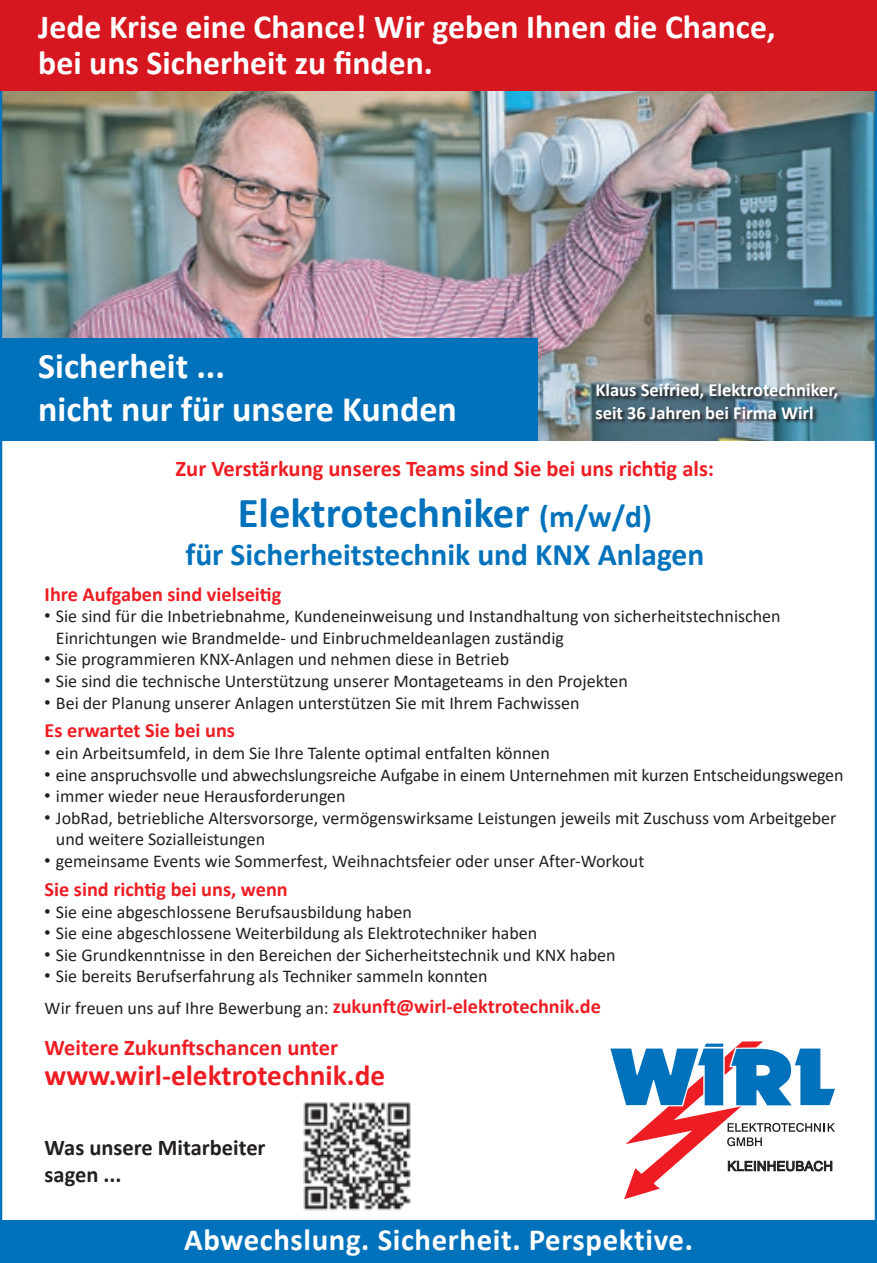
<style>
.page{position:relative;width:877px;height:1263px;background:#fff}
.page>*{position:absolute;margin:0;border:0;box-sizing:border-box;transform-origin:0 0}
.t1{font:700 42.75px "Calibri";color:#0072bc}
.t2{font:700 36px/43.2px "Calibri";color:#fff}
.t3{font:700 33.75px/36px "Calibri";color:#fff}
.t4{font:700 31.5px "Calibri";color:#0072bc}
.t5{font:700 30.82px "Calibri";letter-spacing:.02em;color:#fff}
.t6{font:700 29.25px "Calibri";color:#ee1d23}
.t7{font:700 22.5px "Calibri";color:#ee1d23}
.t8{font:700 22.5px/27px "Calibri";color:#231f20}
.t9{font:700 20.25px "Calibri";color:#ee1d23}
.t10{font:700 18.45px/22.3px "Calibri";color:#fff}
.t11{font:18px/21.6px "Calibri";color:#231f20}
.t12{font:13.28px "Arial";letter-spacing:.015em;color:#231f20}
.s1{font-size:31.5px}
.s2{font-family:"Switzerland"}
.s3{font-weight:700;font-size:20.25px;color:#ee1d23}
</style>
<div class="page">
<img style="left:3px;top:91px;width:871px;height:349px">
<svg style="left:595px;top:383px;width:247px;height:40px;background:#506976"></svg>
<div style="left:0;top:1221px;width:877px;height:42px;background:#0072bc"></div>
<svg style="left:610px;top:1041px;width:225px;height:158px"></svg>
<div style="left:0;top:338px;width:537px;height:102px;background:#0072bc"></div>
<img style="left:303px;top:1102px;width:108px;height:109px">
<div style="left:0;top:0;width:877px;height:91px;background:#d7171f"></div>
<h3 class="t3" style="left:38px;top:8px;width:739px">Jede Krise eine Chance! Wir geben Ihnen die Chance, bei uns Sicherheit zu finden.</h3>
<h2 class="t2" style="left:38px;top:344px;width:420px">Sicherheit ...<br>nicht nur für unsere Kunden</h2>
<p class="t10" style="left:595px;top:379px;width:245px">Klaus Seifried, Elektrotechniker, seit 36 Jahren bei Firma Wirl</p>
<p class="t7" style="left:176px;top:453px;width:540px">Zur Verstärkung unseres Teams sind Sie bei uns richtig als:</p>
<h1 class="t1" style="left:238px;top:483px;width:416px">Elektrotechniker <span class="s1">(m/w/d)</span></h1>
<h3 class="t4" style="left:185px;top:532px;width:520px">für Sicherheitstechnik und KNX Anlagen</h3>
<p class="t9" style="left:45px;top:579px;width:238px">Ihre Aufgaben sind vielseitig</p>
<p class="t11" style="left:56px;top:605px;width:726px;text-indent:-11px"><span class="s2">•</span> Sie sind für die Inbetriebnahme, Kundeneinweisung und Instandhaltung von sicherheitstechnischen<br>Einrichtungen wie Brandmelde- und Einbruchmeldeanlagen zuständig</p>
<p class="t11" style="left:45px;top:648px;width:466px"><span class="s2">•</span> Sie programmieren KNX-Anlagen und nehmen diese in Betrieb</p>
<p class="t11" style="left:45px;top:670px;width:585px"><span class="s2">•</span> Sie sind die technische Unterstützung unserer Montageteams in den Projekten</p>
<p class="t11" style="left:45px;top:691px;width:536px"><span class="s2">•</span> Bei der Planung unserer Anlagen unterstützen Sie mit Ihrem Fachwissen</p>
<p class="t9" style="left:45px;top:716px;width:192px">Es erwartet Sie bei uns</p>
<p class="t11" style="left:45px;top:742px;width:507px"><span class="s2">•</span> ein Arbeitsumfeld, in dem Sie Ihre Talente optimal entfalten können</p>
<p class="t11" style="left:45px;top:763px;width:800px"><span class="s2">•</span> eine anspruchsvolle und abwechslungsreiche Aufgabe in einem Unternehmen mit kurzen Entscheidungswegen</p>
<p class="t11" style="left:45px;top:785px;width:303px"><span class="s2">•</span> immer wieder neue Herausforderungen</p>
<p class="t11" style="left:56px;top:806px;width:782px;text-indent:-11px"><span class="s2">•</span> JobRad, betriebliche Altersvorsorge, vermögenswirksame Leistungen jeweils mit Zuschuss vom Arbeitgeber und weitere Sozialleistungen</p>
<p class="t11" style="left:45px;top:850px;width:601px"><span class="s2">•</span> gemeinsame Events wie Sommerfest, Weihnachtsfeier oder unser After-Workout</p>
<p class="t9" style="left:45px;top:875px;width:245px">Sie sind richtig bei uns, wenn</p>
<p class="t11" style="left:45px;top:900px;width:369px"><span class="s2">•</span> Sie eine abgeschlossene Berufsausbildung haben</p>
<p class="t11" style="left:45px;top:922px;width:494px"><span class="s2">•</span> Sie eine abgeschlossene Weiterbildung als Elektrotechniker haben</p>
<p class="t11" style="left:45px;top:943px;width:573px"><span class="s2">•</span> Sie Grundkenntnisse in den Bereichen der Sicherheitstechnik und KNX haben</p>
<p class="t11" style="left:45px;top:960px;width:558px;line-height:31.3px"><span class="s2">•</span> Sie bereits Berufserfahrung als Techniker sammeln konnten<br>Wir freuen uns auf Ihre Bewerbung an: <span class="s3">zukunft@wirl-elektrotechnik.de</span></p>
<p class="t7" style="left:45px;top:1031px;width:295px">Weitere Zukunftschancen unter</p>
<h3 class="t6" style="left:45px;top:1055px;width:342px">www.wirl-elektrotechnik.de</h3>
<p class="t8" style="left:45px;top:1133px;width:222px">Was unsere Mitarbeiter sagen ...</p>
<h3 class="t5" style="left:184px;top:1218px;width:510px">Abwechslung. Sicherheit. Perspektive.</h3>
<p class="t12" style="left:727px;top:1157px;width:107px">KLEINHEUBACH</p>
</div>
